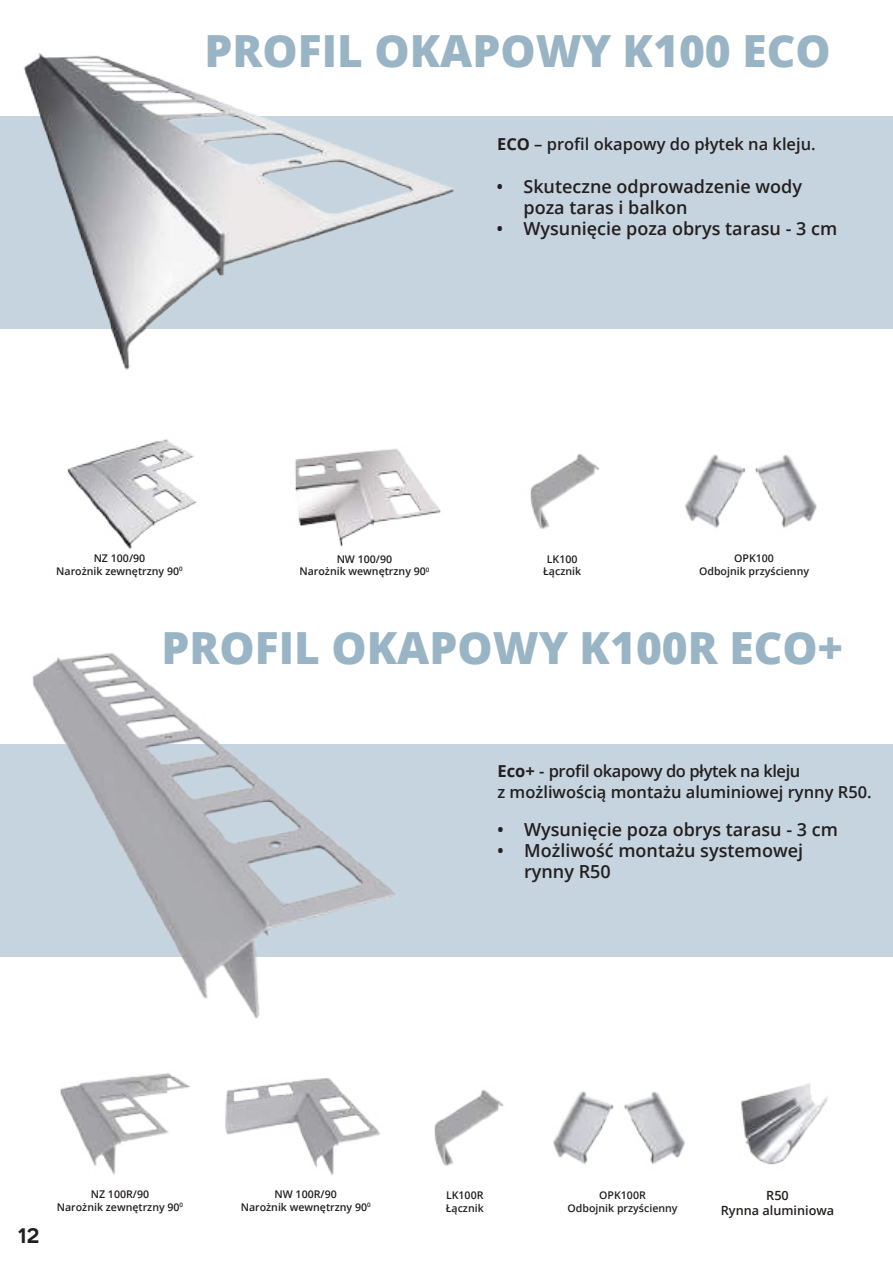
<style>
.page{position:relative;width:893px;height:1263px;background:#fff}
.page>*{position:absolute;margin:0;border:0;box-sizing:border-box;transform-origin:0 0}
.t1{font:800 44.25px "Open Sans";color:#99b5c5}
.t2{font:600 21px "Novecentosanswide";color:#241f1f}
.t3{font:600 18px/21px "Open Sans";color:#241f1f}
.t4{font:600 16.5px/21px "Open Sans";color:#241f1f}
.t5{font:600 12.75px/15.3px "Open Sans";color:#241f1f;text-align:center}
.t6{font:600 10.65px/12.8px "Open Sans";color:#241f1f;text-align:center}
.s1{font-weight:700}
</style>
<div class="page">
<div style="left:0;top:116px;width:893px;height:213px;background:#c5d4de"></div>
<img style="left:23px;top:53px;width:431px;height:317px">
<div style="left:0;top:744px;width:893px;height:213px;background:#c5d4de"></div>
<img style="left:32px;top:653px;width:365px;height:366px">
<img style="left:434px;top:1089px;width:70px;height:77px">
<img style="left:530px;top:453px;width:70px;height:76px">
<img style="left:225px;top:1078px;width:156px;height:97px">
<img style="left:60px;top:1073px;width:130px;height:102px">
<img style="left:295px;top:448px;width:146px;height:99px">
<img style="left:67px;top:439px;width:130px;height:110px">
<img style="left:741px;top:1083px;width:87px;height:82px">
<img style="left:685px;top:454px;width:132px;height:74px">
<img style="left:553px;top:1091px;width:132px;height:74px">
<h1 class="t1" style="left:205px;top:17px;width:628px">PROFIL OKAPOWY K100 ECO</h1>
<h3 class="t4" style="left:497px;top:133px;width:320px"><span class="s1">ECO</span> – profil okapowy do płytek na kleju.</h3>
<h3 class="t3" style="left:523px;top:176px;width:280px;text-indent:-27px">• Skuteczne odprowadzenie wody poza taras i balkon</h3>
<h3 class="t3" style="left:496px;top:218px;width:342px">• Wysunięcie poza obrys tarasu - 3 cm</h3>
<p class="t6" style="left:56px;top:552px;width:128px">NZ 100/90<br>Narożnik zewnętrzny 90<sup>0</sup></p>
<p class="t6" style="left:299px;top:552px;width:131px">NW 100/90<br>Narożnik wewnętrzny 90<sup>0</sup></p>
<p class="t6" style="left:543px;top:552px;width:39px">LK100<br>Łącznik</p>
<p class="t6" style="left:699px;top:552px;width:112px">OPK100<br>Odbojnik przyścienny</p>
<h1 class="t1" style="left:162px;top:614px;width:683px">PROFIL OKAPOWY K100R ECO+</h1>
<h3 class="t4" style="left:497px;top:760px;width:376px"><span class="s1">Eco+</span> - profil okapowy do płytek na kleju<br>z możliwością montażu aluminiowej rynny R50.</h3>
<h3 class="t3" style="left:497px;top:818px;width:342px">• Wysunięcie poza obrys tarasu - 3 cm</h3>
<h3 class="t3" style="left:524px;top:839px;width:281px;text-indent:-27px">• Możliwość montażu systemowej rynny R50</h3>
<h2 class="t2" style="left:17px;top:1223px;width:24px">12</h2>
<p class="t6" style="left:57px;top:1188px;width:128px">NZ 100R/90<br>Narożnik zewnętrzny 90<sup>0</sup></p>
<p class="t6" style="left:241px;top:1188px;width:131px">NW 100R/90<br>Narożnik wewnętrzny 90<sup>0</sup></p>
<p class="t6" style="left:446px;top:1188px;width:39px;text-align:left">LK100R<br>Łącznik</p>
<p class="t6" style="left:567px;top:1188px;width:112px">OPK100R<br>Odbojnik przyścienny</p>
<p class="t5" style="left:721px;top:1187px;width:115px">R50<br>Rynna aluminiowa</p>
</div>
